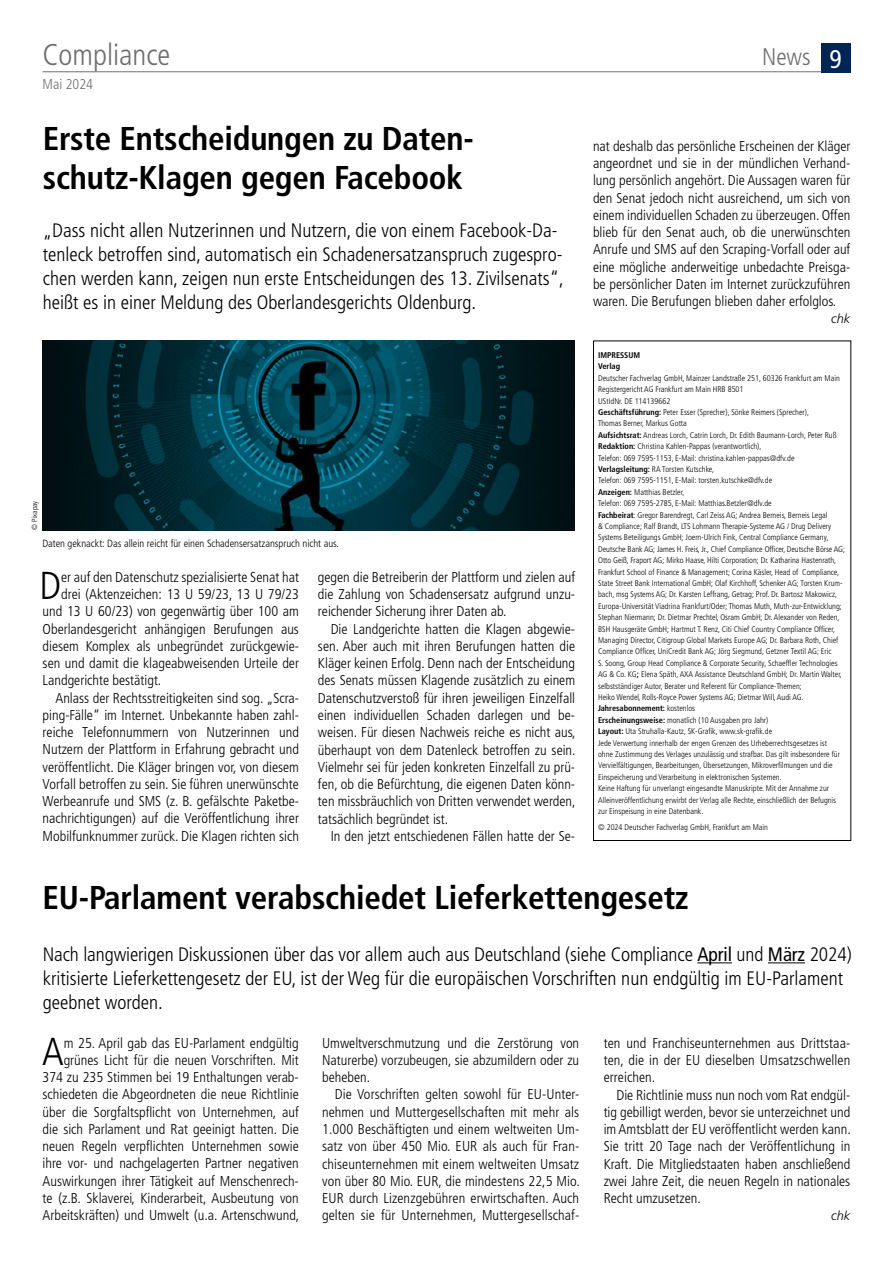
<style>
.page{position:relative;width:893px;height:1263px;background:#fff}
.page>*{position:absolute;margin:0;border:0;box-sizing:border-box;transform-origin:0 0}
.t1{font:300 condensed 39px "Frutiger LT Pro";color:#000}
.t2{font:700 condensed 33px/39px "Frutiger LT Pro";letter-spacing:-.005em;color:#000}
.t3{font:300 condensed 30px "Frutiger LT Pro";color:#6e6e6e}
.t4{font:300 condensed 24px "Frutiger LT Pro";color:#6e6e6e}
.t5{font:300 condensed 19.5px/24px "Frutiger LT Pro";color:#000}
.t6{font:300 condensed 14.25px/17.2px "Frutiger LT Pro";color:#000;text-align:justify}
.t7{font:300 condensed 14.25px "Frutiger LT Pro";color:#6e6e6e}
.t8{font:italic 300 12.75px "Frutiger LT Pro";color:#000}
.t9{font:300 condensed 10.5px "Frutiger LT Pro";color:#000}
.t10{font:300 condensed 8.25px/11.4px "Frutiger LT Pro";color:#000}
.t11{font:700 condensed 8.25px/11.4px "Frutiger LT Pro";color:#000}
.t12{font:300 condensed 7.5px "Frutiger LT Pro";color:#000}
.s1{font-weight:400;font-size:25.5px;color:#fff}
.s2{font-weight:700}
.s3{font-weight:400}
</style>
<div class="page">
<div style="left:821px;top:43px;width:29px;height:30px;background:#002455"></div>
<hr style="left:43px;top:71px;width:778px;height:1px;background:#6e6e6e">
<hr style="left:697px;top:962px;width:35px;height:1px;background:#000">
<hr style="left:768px;top:962px;width:37px;height:1px;background:#000">
<div style="left:593px;top:341px;width:258px;height:500px;border:1px solid #000"></div>
<img style="left:42px;top:340px;width:533px;height:190px">
<h3 class="t3" style="left:43px;top:37px;width:129px">Compliance</h3>
<h3 class="t4" style="left:762px;top:43px;width:81px">News <span class="s1">9</span></h3>
<p class="t7" style="left:43px;top:76px;width:52px">Mai 2024</p>
<h2 class="t2" style="left:43px;top:119px;width:433px">Erste Entscheidungen zu Daten&shy;schutz-Klagen gegen Facebook</h2>
<p class="t5" style="left:43px;top:219px;width:522px">„Dass nicht allen Nutzerinnen und Nutzern, die von einem Facebook-Da&shy;tenleck betroffen sind, automatisch ein Schadenersatzanspruch zugespro&shy;chen werden kann, zeigen nun erste Entscheidungen des 13. Zivilsenats“, heißt es in einer Meldung des Oberlandesgerichts Oldenburg.</p>
<p class="t6" style="left:593px;top:137px;width:259px">nat deshalb das persönliche Erscheinen der Kläger angeordnet und sie in der mündlichen Verhand&shy;lung persönlich angehört. Die Aussagen waren für den Senat jedoch nicht ausreichend, um sich von einem individuellen Schaden zu überzeugen. Offen blieb für den Senat auch, ob die unerwünschten Anrufe und SMS auf den Scraping-Vorfall oder auf eine mögliche anderweitige unbedachte Preisga&shy;be persönlicher Daten im Internet zurückzuführen waren. Die Berufungen blieben daher erfolglos.</p>
<p class="t8" style="left:831px;top:311px;width:21px">chk</p>
<p class="t12" style="left:30px;top:529px;width:30px;rotate:-90deg">© Pixapay</p>
<p class="t9" style="left:42px;top:538px;width:298px">Daten geknackt: Das allein reicht für einen Schadensersatzanspruch nicht aus.</p>
<h1 class="t1" style="left:40px;top:563px;width:23px">D</h1>
<p class="t6" style="left:61px;top:568px;width:239px">er auf den Datenschutz spezialisierte Senat hat</p>
<p class="t6" style="left:61px;top:586px;width:239px">drei (Aktenzeichen: 13 U 59/23, 13 U 79/23</p>
<p class="t6" style="left:43px;top:603px;width:258px">und 13 U 60/23) von gegenwärtig über 100 am</p>
<p class="t6" style="left:43px;top:620px;width:258px">Oberlandesgericht anhängigen Berufungen aus</p>
<p class="t6" style="left:43px;top:637px;width:258px">diesem Komplex als unbegründet zurückgewie-</p>
<p class="t6" style="left:43px;top:655px;width:258px">sen und damit die klageabweisenden Urteile der</p>
<p class="t6" style="left:43px;top:672px;width:120px">Landgerichte bestätigt.</p>
<p class="t6" style="left:55px;top:689px;width:245px">Anlass der Rechtsstreitigkeiten sind sog. „Scra-</p>
<p class="t6" style="left:43px;top:706px;width:258px">ping-Fälle“ im Internet. Unbekannte haben zahl-</p>
<p class="t6" style="left:43px;top:724px;width:258px">reiche Telefonnummern von Nutzerinnen und</p>
<p class="t6" style="left:43px;top:741px;width:258px">Nutzern der Plattform in Erfahrung gebracht und</p>
<p class="t6" style="left:43px;top:758px;width:258px">veröffentlicht. Die Kläger bringen vor, von diesem</p>
<p class="t6" style="left:43px;top:775px;width:258px">Vorfall betroffen zu sein. Sie führen unerwünschte</p>
<p class="t6" style="left:43px;top:793px;width:258px">Werbeanrufe und SMS (z. B. gefälschte Paketbe-</p>
<p class="t6" style="left:43px;top:810px;width:258px">nachrichtigungen) auf die Veröffentlichung ihrer</p>
<p class="t6" style="left:43px;top:827px;width:258px">Mobilfunknummer zurück. Die Klagen richten sich</p>
<p class="t6" style="left:318px;top:568px;width:259px">gegen die Betreiberin der Plattform und zielen auf die Zahlung von Schadensersatz aufgrund unzu&shy;reichender Sicherung ihrer Daten ab.</p>
<p class="t6" style="left:318px;top:620px;width:259px;text-indent:13px">Die Landgerichte hatten die Klagen abgewie&shy;sen. Aber auch mit ihren Berufungen hatten die Kläger keinen Erfolg. Denn nach der Entscheidung des Senats müssen Klagende zusätzlich zu einem Datenschutzverstoß für ihren jeweiligen Einzelfall einen individuellen Schaden darlegen und be&shy;weisen. Für diesen Nachweis reiche es nicht aus, überhaupt von dem Datenleck betroffen zu sein.<br>Vielmehr sei für jeden konkreten Einzelfall zu prü&shy;fen, ob die Befürchtung, die eigenen Daten könn&shy;ten missbräuchlich von Dritten verwendet werden, tatsächlich begründet ist.</p>
<p class="t6" style="left:331px;top:827px;width:246px">In den jetzt entschiedenen Fällen hatte der Se-</p>
<p class="t11" style="left:598px;top:349px;width:44px">IMPRESSUM<br>Verlag</p>
<p class="t10" style="left:598px;top:372px;width:248px">Deutscher Fachverlag GmbH, Mainzer Landstraße 251, 60326 Frankfurt am Main Registergericht AG Frankfurt am Main HRB 8501<br>UStIdNr. DE 114139662<br><span class="s2">Geschäftsführung:</span> Peter Esser (Sprecher), Sönke Reimers (Sprecher),<br>Thomas Berner, Markus Gotta<br><span class="s2">Aufsichtsrat:</span> Andreas Lorch, Catrin Lorch, Dr. Edith Baumann-Lorch, Peter Ruß <span class="s2">Redaktion:</span> Christina Kahlen-Pappas (verantwortlich),<br>Telefon: 069 7595-1153, E-Mail: christina.kahlen-pappas@dfv.de <span class="s2">Verlagsleitung:</span> RA Torsten Kutschke,<br>Telefon: 069 7595-1151, E-Mail: torsten.kutschke@dfv.de<br><span class="s2">Anzeigen:</span> Matthias Betzler,<br>Telefon: 069 7595-2785, E-Mail: Matthias.Betzler@dfv.de<br><span class="s2">Fachbeirat</span>: Gregor Barendregt, Carl Zeiss AG; Andrea Berneis, Berneis Legal<br>&amp; Compliance; Ralf Brandt, LTS Lohmann Therapie-Systeme AG / Drug Delivery Systems Beteiligungs GmbH; Joern-Ulrich Fink, Central Compliance Germany, Deutsche Bank AG; James H. Freis, Jr., Chief Compliance Officer, Deutsche Börse AG; Otto Geiß, Fraport AG; Mirko Haase, Hilti Corporation; Dr. Katharina Hastenrath, Frankfurt School of Finance &amp; Management; Corina Käsler, Head of Compliance, State Street Bank International GmbH; Olaf Kirchhoff, Schenker AG; Torsten Krum&shy;bach, msg Systems AG; Dr. Karsten Leffrang, Getrag; Prof. Dr. Bartosz Makowicz, Europa-Universität Viadrina Frankfurt/Oder; Thomas Muth, Muth-zur-Entwicklung; Stephan Niermann; Dr. Dietmar Prechtel, Osram GmbH; Dr. Alexander von Reden, BSH Hausgeräte GmbH; Hartmut T. Renz, Citi Chief Country Compliance Officer, Managing Director, Citigroup Global Markets Europe AG; Dr. Barbara Roth, Chief Compliance Officer, UniCredit Bank AG; Jörg Siegmund, Getzner Textil AG; Eric<br>S. Soong, Group Head Compliance &amp; Corporate Security, Schaeffler Technologies AG &amp; Co. KG<span class="s2">;</span> Elena Späth, AXA Assistance Deutschland GmbH; Dr. Martin Walter, selbstständiger Autor, Berater und Referent für Compliance-Themen;<br>Heiko Wendel, Rolls-Royce Power Systems AG; Dietmar Will, Audi AG.<br><span class="s2">Jahresabonnement:</span> kostenlos<br><span class="s2">Erscheinungsweise:</span> monatlich (10 Ausgaben pro Jahr)<br><span class="s2">Layout:</span> Uta Struhalla-Kautz, SK-Grafik, www.sk-grafik.de<br>Jede Verwertung innerhalb der engen Grenzen des Urheberrechtsgesetzes ist<br>ohne Zustimmung des Verlages unzulässig und strafbar. Das gilt insbesondere für Vervielfältigungen, Bearbeitungen, Übersetzungen, Mikroverfilmungen und die Einspeicherung und Verarbeitung in elektronischen Systemen.<br>Keine Haftung für unverlangt eingesandte Manuskripte. Mit der Annahme zur Alleinveröffentlichung erwirbt der Verlag alle Rechte, einschließlich der Befugnis zur Einspeisung in eine Datenbank.</p>
<p class="t10" style="left:598px;top:821px;width:171px">© 2024 Deutscher Fachverlag GmbH, Frankfurt am Main</p>
<h2 class="t2" style="left:43px;top:878px;width:647px">EU-Parlament verabschiedet Lieferkettengesetz</h2>
<p class="t5" style="left:43px;top:942px;width:810px">Nach langwierigen Diskussionen über das vor allem auch aus Deutschland (siehe Compliance <span class="s3">April</span> und <span class="s3">März</span> 2024) kritisierte Lieferkettengesetz der EU, ist der Weg für die europäischen Vorschriften nun endgültig im EU-Parlament geebnet worden.</p>
<h1 class="t1" style="left:42px;top:1029px;width:23px">A</h1>
<p class="t6" style="left:43px;top:1034px;width:258px;text-align:right">m 25. April gab das EU-Parlament endgültig grünes Licht für die neuen Vorschriften. Mit 374 zu 235 Stimmen bei 19 Enthaltungen verab&shy;schiedeten die Abgeordneten die neue Richtlinie über die Sorgfaltspflicht von Unternehmen, auf die sich Parlament und Rat geeinigt hatten. Die neuen Regeln verpflichten Unternehmen sowie ihre vor- und nachgelagerten Partner negativen Auswirkungen ihrer Tätigkeit auf Menschenrech&shy;te (z.B. Sklaverei, Kinderarbeit, Ausbeutung von Arbeitskräften) und Umwelt (u.a. Artenschwund,</p>
<p class="t6" style="left:322px;top:1034px;width:259px">Umweltverschmutzung und die Zerstörung von Naturerbe) vorzubeugen, sie abzumildern oder zu beheben.</p>
<p class="t6" style="left:604px;top:1034px;width:248px">ten und Franchiseunternehmen aus Drittstaa&shy;ten, die in der EU dieselben Umsatzschwellen erreichen.</p>
<p class="t6" style="left:604px;top:1086px;width:249px;text-indent:13px">Die Richtlinie muss nun noch vom Rat endgül&shy;tig gebilligt werden, bevor sie unterzeichnet und im Amtsblatt der EU veröffentlicht werden kann.<br>Sie tritt 20 Tage nach der Veröffentlichung in Kraft. Die Mitgliedstaaten haben anschließend zwei Jahre Zeit, die neuen Regeln in nationales Recht umzusetzen.</p>
<p class="t8" style="left:831px;top:1208px;width:21px">chk</p>
<p class="t6" style="left:322px;top:1086px;width:259px;text-indent:13px">Die Vorschriften gelten sowohl für EU-Unter&shy;nehmen und Muttergesellschaften mit mehr als 1.000 Beschäftigten und einem weltweiten Um&shy;satz von über 450 Mio. EUR als auch für Fran&shy;chiseunternehmen mit einem weltweiten Umsatz von über 80 Mio. EUR, die mindestens 22,5 Mio.<br>EUR durch Lizenzgebühren erwirtschaften. Auch gelten sie für Unternehmen, Muttergesellschaf-</p>
</div>
